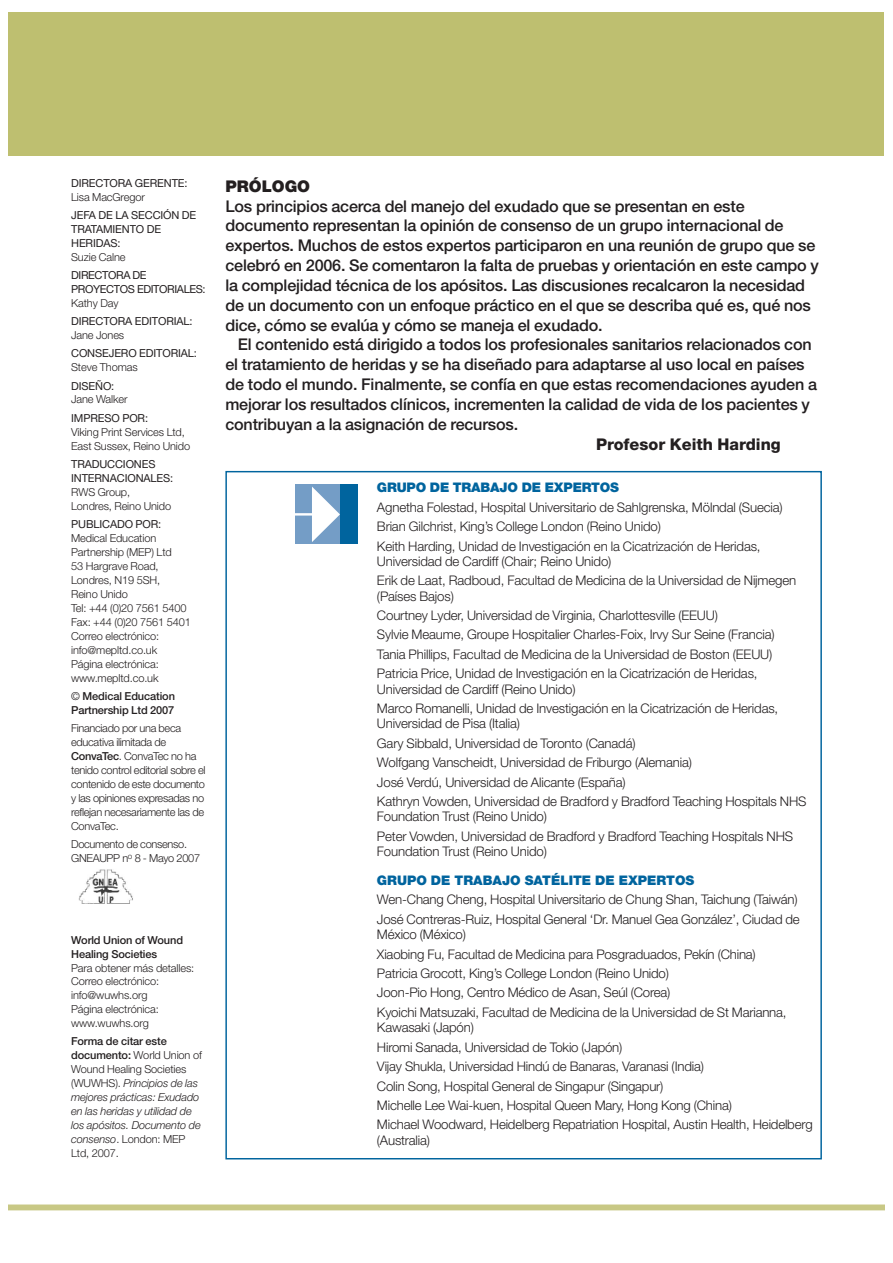
<style>
.page{position:relative;width:893px;height:1263px;background:#fff}
.page>*{position:absolute;margin:0;border:0;box-sizing:border-box;transform-origin:0 0}
.t1{font:500 16.2px/19.8px "Helvetica Neue";letter-spacing:-.01em;color:#231f20}
.t2{font:800 16.2px "Helvetica Neue";color:#231f20}
.t3{font:900 16.2px "Helvetica Neue";color:#231f20}
.t4{font:300 13.2px/19.5px "Helvetica Neue";letter-spacing:-.01em;color:#231f20}
.t5{font:900 13.2px "Helvetica Neue";color:#00649e}
.t6{font:300 10.95px/14px "Helvetica Neue";letter-spacing:-.01em;color:#231f20}
.t7{font:300 10.95px/14px "Helvetica Neue";letter-spacing:-.03em;color:#231f20}
.t8{font:italic 300 10.95px/14px "Helvetica Neue";letter-spacing:-.01em;color:#231f20}
.t9{font:10.95px/14px "Helvetica Neue";letter-spacing:-.01em;color:#231f20}
.t10{font:500 10.95px/14px "Helvetica Neue";letter-spacing:-.01em;color:#231f20}
.t11{font:10.95px/14px "Helvetica Neue";letter-spacing:-.035em;color:#231f20}
.s1{font-weight:300}
.s2{font-weight:500}
.s3{font-weight:500;font-style:normal}
.s4{font-style:normal}
</style>
<div class="page">
<div style="left:9px;top:13px;width:875px;height:143px;background:#bebf70"></div>
<div style="left:9px;top:1205px;width:875px;height:5px;background:#c8c885"></div>
<div style="left:295px;top:485px;width:62px;height:59px;background:#749dc6"></div>
<svg style="left:312px;top:487px;width:28px;height:55px"></svg>
<div style="left:340px;top:485px;width:18px;height:59px;background:#00649e"></div>
<hr style="left:295px;top:513px;width:41px;height:3px;background:#fff">
<img style="left:78px;top:869px;width:55px;height:35px">
<p class="t9" style="left:71px;top:177px;width:118px">DIRECTORA GERENTE:</p>
<p class="t6" style="left:71px;top:191px;width:75px">Lisa MacGregor</p>
<p class="t9" style="left:71px;top:209px;width:127px">JEFA DE LA SECCIÓN DE<br>TRATAMIENTO DE<br>HERIDAS:</p>
<p class="t6" style="left:71px;top:251px;width:56px">Suzie Calne</p>
<p class="t11" style="left:71px;top:269px;width:136px">DIRECTORA DE<br>PROYECTOS EDITORIALES:</p>
<p class="t6" style="left:71px;top:297px;width:49px">Kathy Day</p>
<p class="t9" style="left:71px;top:316px;width:123px">DIRECTORA EDITORIAL:</p>
<p class="t6" style="left:71px;top:329px;width:55px">Jane Jones</p>
<p class="t9" style="left:71px;top:348px;width:127px">CONSEJERO EDITORIAL:</p>
<p class="t6" style="left:71px;top:362px;width:68px">Steve Thomas</p>
<p class="t9" style="left:71px;top:380px;width:45px">DISEÑO:</p>
<p class="t6" style="left:71px;top:394px;width:58px">Jane Walker</p>
<p class="t9" style="left:71px;top:412px;width:78px">IMPRESO POR:</p>
<p class="t6" style="left:71px;top:426px;width:120px">Viking Print Services Ltd,<br>East Sussex, Reino Unido</p>
<p class="t9" style="left:71px;top:458px;width:104px">TRADUCCIONES<br>INTERNACIONALES:</p>
<p class="t6" style="left:71px;top:486px;width:101px">RWS Group,<br>Londres, Reino Unido</p>
<p class="t9" style="left:71px;top:518px;width:92px">PUBLICADO POR:</p>
<p class="t6" style="left:71px;top:532px;width:121px">Medical Education<br>Partnership (MEP) Ltd<br>53 Hargrave Road,<br>Londres, N19 5SH,<br>Reino Unido<br>Tel: +44 (0)20 7561 5400<br>Fax: +44 (0)20 7561 5401<br>Correo electrónico: info@mepltd.co.uk<br>Página electrónica: www.mepltd.co.uk</p>
<p class="t10" style="left:71px;top:690px;width:105px"><span class="s1">©</span> Medical Education<br>Partnership Ltd 2007</p>
<p class="t7" style="left:71px;top:722px;width:136px">Financiado por una beca educativa ilimitada de<br><span class="s2">ConvaTec</span>. ConvaTec no ha tenido control editorial sobre el contenido de este documento y las opiniones expresadas no reflejan necesariamente las de<br>ConvaTec.</p>
<p class="t7" style="left:71px;top:838px;width:130px">Documento de consenso.<br>GNEAUPP n<sup>o</sup> 8 - Mayo 2007</p>
<p class="t10" style="left:71px;top:934px;width:113px">World Union of Wound<br>Healing Societies</p>
<p class="t6" style="left:71px;top:962px;width:125px">Para obtener más detalles:<br>Correo electrónico: info@wuwhs.org<br>Página electrónica: www.wuwhs.org</p>
<p class="t8" style="left:71px;top:1036px;width:132px"><span class="s3">Forma de citar este documento:</span> <span class="s4">World Union of<br>Wound Healing Societies (WUWHS).</span> Principios de las mejores prácticas: Exudado en las heridas y utilidad de los apósitos. Documento de consenso<span class="s4">. London: MEP<br>Ltd, 2007.</span></p>
<p class="t3" style="left:225px;top:180px;width:86px">PRÓLOGO</p>
<p class="t1" style="left:225px;top:197px;width:595px">Los principios acerca del manejo del exudado que se presentan en este documento representan la opinión de consenso de un grupo internacional de expertos. Muchos de estos expertos participaron en una reunión de grupo que se celebró en 2006. Se comentaron la falta de pruebas y orientación en este campo y la complejidad técnica de los apósitos. Las discusiones recalcaron la necesidad de un documento con un enfoque práctico en el que se describa qué es, qué nos dice, cómo se evalúa y cómo se maneja el exudado.</p>
<p class="t1" style="left:225px;top:336px;width:593px;text-indent:13px">El contenido está dirigido a todos los profesionales sanitarios relacionados con el tratamiento de heridas y se ha diseñado para adaptarse al uso local en países de todo el mundo. Finalmente, se confía en que estas recomendaciones ayuden a mejorar los resultados clínicos, incrementen la calidad de vida de los pacientes y contribuyan a la asignación de recursos.</p>
<p class="t2" style="left:596px;top:438px;width:186px">Profesor Keith Harding</p>
<p class="t5" style="left:377px;top:483px;width:243px">GRUPO DE TRABAJO DE EXPERTOS</p>
<p class="t4" style="left:377px;top:498px;width:407px">Agnetha Folestad, Hospital Universitario de Sahlgrenska, Mölndal (Suecia)<br>Brian Gilchrist, King’s College London (Reino Unido)<br>Keith Harding, Unidad de Investigación en la Cicatrización de Heridas,</p>
<p class="t4" style="left:377px;top:553px;width:421px">Universidad de Cardiff (Chair; Reino Unido)<br>Erik de Laat, Radboud, Facultad de Medicina de la Universidad de Nijmegen</p>
<p class="t4" style="left:377px;top:587px;width:399px">(Países Bajos)<br>Courtney Lyder, Universidad de Virginia, Charlottesville (EEUU)<br>Sylvie Meaume, Groupe Hospitalier Charles-Foix, Irvy Sur Seine (Francia)<br>Tania Phillips, Facultad de Medicina de la Universidad de Boston (EEUU)<br>Patricia Price, Unidad de Investigación en la Cicatrización de Heridas,</p>
<p class="t4" style="left:377px;top:680px;width:403px">Universidad de Cardiff (Reino Unido)<br>Marco Romanelli, Unidad de Investigación en la Cicatrización de Heridas,</p>
<p class="t4" style="left:377px;top:715px;width:431px">Universidad de Pisa (Italia)<br>Gary Sibbald, Universidad de Toronto (Canadá)<br>Wolfgang Vanscheidt, Universidad de Friburgo (Alemania)<br>José Verdú, Universidad de Alicante (España)<br>Kathryn Vowden, Universidad de Bradford y Bradford Teaching Hospitals NHS</p>
<p class="t4" style="left:377px;top:808px;width:417px">Foundation Trust (Reino Unido)<br>Peter Vowden, Universidad de Bradford y Bradford Teaching Hospitals NHS</p>
<p class="t4" style="left:377px;top:843px;width:171px">Foundation Trust (Reino Unido)</p>
<p class="t5" style="left:377px;top:875px;width:319px">GRUPO DE TRABAJO SATÉLITE DE EXPERTOS</p>
<p class="t4" style="left:377px;top:891px;width:424px">Wen-Chang Cheng, Hospital Universitario de Chung Shan, Taichung (Taiwán)<br>José Contreras-Ruiz, Hospital General ‘Dr. Manuel Gea González’, Ciudad de</p>
<p class="t4" style="left:377px;top:926px;width:411px">México (México)<br>Xiaobing Fu, Facultad de Medicina para Posgraduados, Pekín (China)<br>Patricia Grocott, King’s College London (Reino Unido)<br>Joon-Pio Hong, Centro Médico de Asan, Seúl (Corea)<br>Kyoichi Matsuzaki, Facultad de Medicina de la Universidad de St Marianna,</p>
<p class="t4" style="left:377px;top:1019px;width:437px">Kawasaki (Japón)<br>Hiromi Sanada, Universidad de Tokio (Japón)<br>Vijay Shukla, Universidad Hindú de Banaras, Varanasi (India)<br>Colin Song, Hospital General de Singapur (Singapur)<br>Michelle Lee Wai-kuen, Hospital Queen Mary, Hong Kong (China)<br>Michael Woodward, Heidelberg Repatriation Hospital, Austin Health, Heidelberg</p>
<p class="t4" style="left:377px;top:1132px;width:55px">(Australia)</p>
</div>
